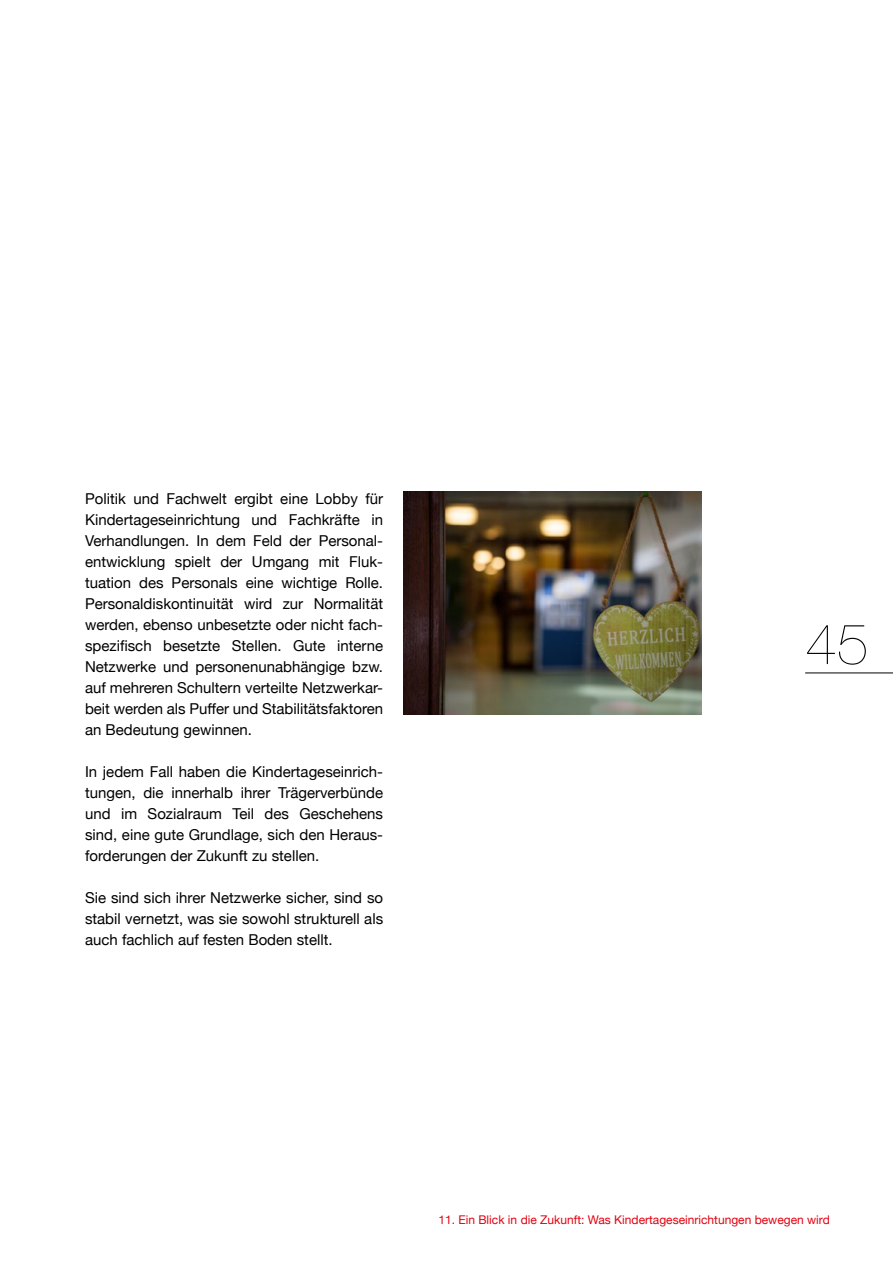
<style>
.page{position:relative;width:893px;height:1263px;background:#fff}
.page>*{position:absolute;margin:0;border:0;box-sizing:border-box;transform-origin:0 0}
.t1{font:200 57px "Helvetica Neue";color:#000}
.Fließtext_10_14_pt{font:15px/21px "Helvetica Neue";color:#000;text-align:justify}
.t2{font:12px "Helvetica Neue";color:#e3000f}
</style>
<div class="page">
<img style="left:404px;top:492px;width:298px;height:222px">
<hr style="left:805px;top:672px;width:88px;height:1px;background:#000">
<p class="Fließtext_10_14_pt" style="left:85px;top:489px;width:300px">Politik und Fachwelt ergibt eine Lobby für Kindertageseinrichtung und Fachkräfte in Verhandlungen. In dem Feld der Personal&shy;entwicklung spielt der Umgang mit Fluk&shy;tuation des Personals eine wichtige Rolle.<br>Personaldiskontinuität wird zur Normalität werden, ebenso unbesetzte oder nicht fach&shy;spezifisch besetzte Stellen. Gute interne Netzwerke und personenunabhängige bzw. auf mehreren Schultern verteilte Netzwerkar&shy;beit werden als Puffer und Stabilitätsfaktoren an Bedeutung gewinnen.</p>
<p class="Fließtext_10_14_pt" style="left:85px;top:762px;width:300px">In jedem Fall haben die Kindertageseinrich&shy;tungen, die innerhalb ihrer Trägerverbünde und im Sozialraum Teil des Geschehens sind, eine gute Grundlage, sich den Heraus&shy;forderungen der Zukunft zu stellen.</p>
<p class="Fließtext_10_14_pt" style="left:85px;top:888px;width:300px">Sie sind sich ihrer Netzwerke sicher, sind so stabil vernetzt, was sie sowohl strukturell als auch fachlich auf festen Boden stellt.</p>
<h1 class="t1" style="left:805px;top:600px;width:65px">45</h1>
<p class="t2" style="left:438px;top:1211px;width:393px">11. Ein Blick in die Zukunft: Was Kindertageseinrichtungen bewegen wird</p>
</div>
